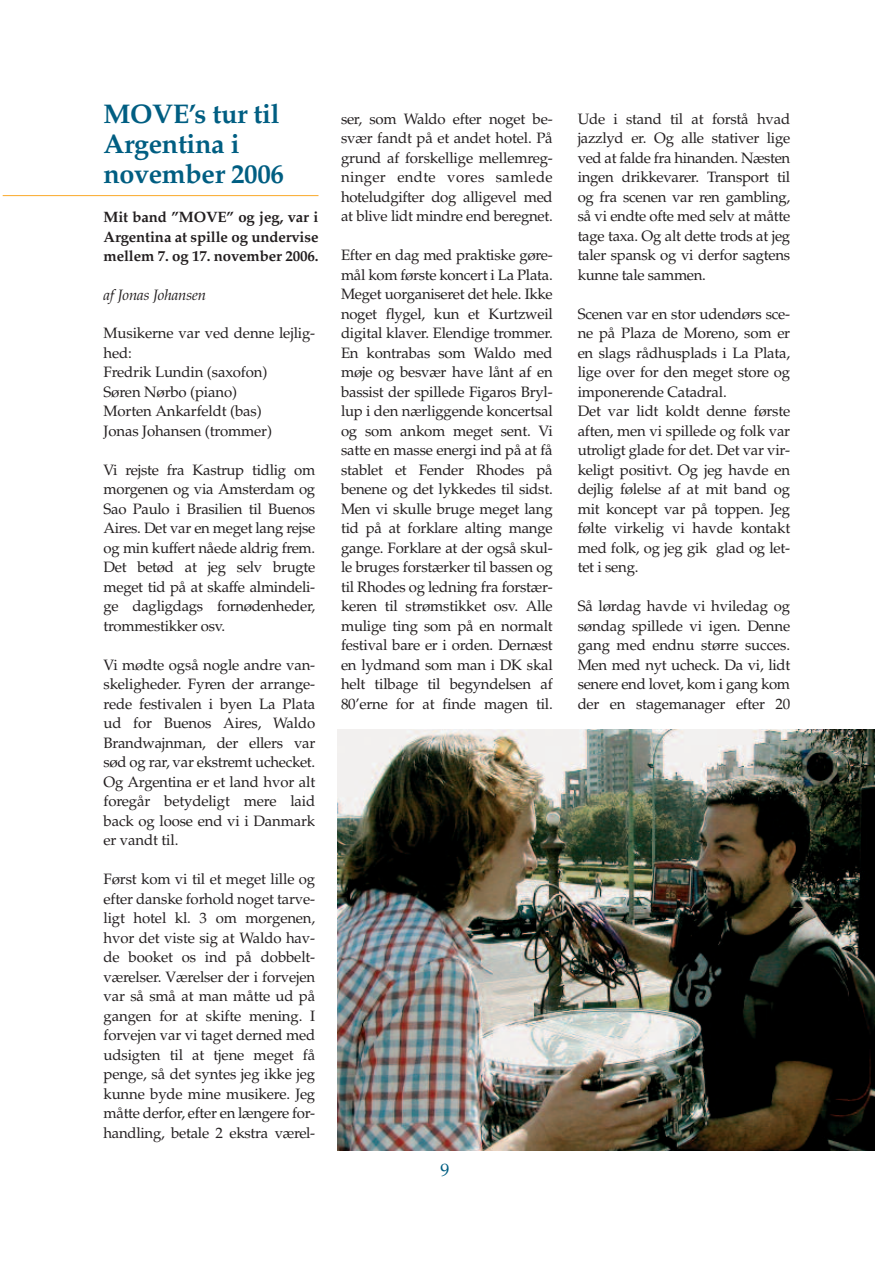
<style>
.page{position:relative;width:893px;height:1263px;background:#fff}
.page>*{position:absolute;margin:0;border:0;box-sizing:border-box;transform-origin:0 0}
.t1{font:700 27px/30px "Palatino";letter-spacing:-.015em;color:#005e82}
.t2{font:18px "Palatino";color:#005e82}
.t3{font:15px/19.5px "Palatino";letter-spacing:-.015em;color:#231f20;text-align:justify}
.t4{font:700 15px/19.5px "Palatino";letter-spacing:-.01em;color:#231f20;text-align:justify}
.t5{font:italic 15px "Palatino";letter-spacing:-.01em;color:#231f20}
</style>
<div class="page">
<hr style="left:3px;top:195px;width:315px;height:1px;background:#faa92a">
<img style="left:338px;top:730px;width:536px;height:420px">
<h1 class="t1" style="left:104px;top:102px;width:182px">MOVE’s tur til<br>Argentina i november 2006</h1>
<p class="t4" style="left:104px;top:209px;width:216px">Mit band ”MOVE” og jeg, var i Argentina at spille og undervise mellem 7. og 17. november 2006.</p>
<p class="t5" style="left:104px;top:289px;width:104px">af Jonas Johansen</p>
<p class="t3" style="left:104px;top:325px;width:213px;text-align:left">Musikerne var ved denne lejlig&shy;hed:<br>Fredrik Lundin (saxofon)<br>Søren Nørbo (piano)<br>Morten Ankarfeldt (bas)<br>Jonas Johansen (trommer)</p>
<p class="t3" style="left:104px;top:461px;width:213px">Vi rejste fra Kastrup tidlig om morgenen og via Amsterdam og Sao Paulo i Brasilien til Buenos Aires. Det var en meget lang rejse og min kuffert nåede aldrig frem.<br>Det betød at jeg selv brugte meget tid på at skaffe almindeli&shy;ge dagligdags fornødenheder, trommestikker osv.</p>
<p class="t3" style="left:104px;top:656px;width:213px">Vi mødte også nogle andre van&shy;skeligheder. Fyren der arrange&shy;rede festivalen i byen La Plata ud for Buenos Aires, Waldo Brandwajnman, der ellers var sød og rar, var ekstremt uchecket.<br>Og Argentina er et land hvor alt foregår betydeligt mere laid back og loose end vi i Danmark er vandt til.</p>
<p class="t3" style="left:104px;top:871px;width:213px">Først kom vi til et meget lille og efter danske forhold noget tarve&shy;ligt hotel kl. 3 om morgenen, hvor det viste sig at Waldo hav&shy;de booket os ind på dobbelt&shy;værelser. Værelser der i forvejen var så små at man måtte ud på gangen for at skifte mening. I forvejen var vi taget derned med udsigten til at tjene meget få penge, så det syntes jeg ikke jeg kunne byde mine musikere. Jeg måtte derfor, efter en længere for&shy;handling, betale 2 ekstra værel-</p>
<p class="t3" style="left:341px;top:111px;width:213px">ser, som Waldo efter noget be&shy;svær fandt på et andet hotel. På grund af forskellige mellemreg&shy;ninger endte vores samlede hoteludgifter dog alligevel med at blive lidt mindre end beregnet.</p>
<p class="t3" style="left:341px;top:247px;width:213px">Efter en dag med praktiske gøre&shy;mål kom første koncert i La Plata.<br>Meget uorganiseret det hele. Ikke noget flygel, kun et Kurtzweil digital klaver. Elendige trommer.<br>En kontrabas som Waldo med møje og besvær have lånt af en bassist der spillede Figaros Bryl&shy;lup i den nærliggende koncertsal og som ankom meget sent. Vi satte en masse energi ind på at få stablet et Fender Rhodes på benene og det lykkedes til sidst.<br>Men vi skulle bruge meget lang tid på at forklare alting mange gange. Forklare at der også skul&shy;le bruges forstærker til bassen og til Rhodes og ledning fra forstær&shy;keren til strømstikket osv. Alle mulige ting som på en normalt festival bare er i orden. Dernæst en lydmand som man i DK skal helt tilbage til begyndelsen af 80’erne for at finde magen til.</p>
<p class="t2" style="left:440px;top:1162px;width:10px">9</p>
<p class="t3" style="left:578px;top:111px;width:214px">Ude i stand til at forstå hvad jazzlyd er. Og alle stativer lige ved at falde fra hinanden. Næsten ingen drikkevarer. Transport til og fra scenen var ren gambling, så vi endte ofte med selv at måtte tage taxa. Og alt dette trods at jeg taler spansk og vi derfor sagtens kunne tale sammen.</p>
<p class="t3" style="left:578px;top:306px;width:214px;text-align:left">Scenen var en stor udendørs sce&shy;ne på Plaza de Moreno, som er en slags rådhusplads i La Plata, lige over for den meget store og imponerende Catadral.<br>Det var lidt koldt denne første aften, men vi spillede og folk var utroligt glade for det. Det var vir&shy;keligt positivt. Og jeg havde en dejlig følelse af at mit band og mit koncept var på toppen. Jeg følte virkelig vi havde kontakt med folk, og jeg gik glad og let&shy;tet i seng.</p>
<p class="t3" style="left:578px;top:598px;width:214px">Så lørdag havde vi hviledag og søndag spillede vi igen. Denne gang med endnu større succes.<br>Men med nyt ucheck. Da vi, lidt senere end lovet, kom i gang kom der en stagemanager efter 20</p>
</div>
